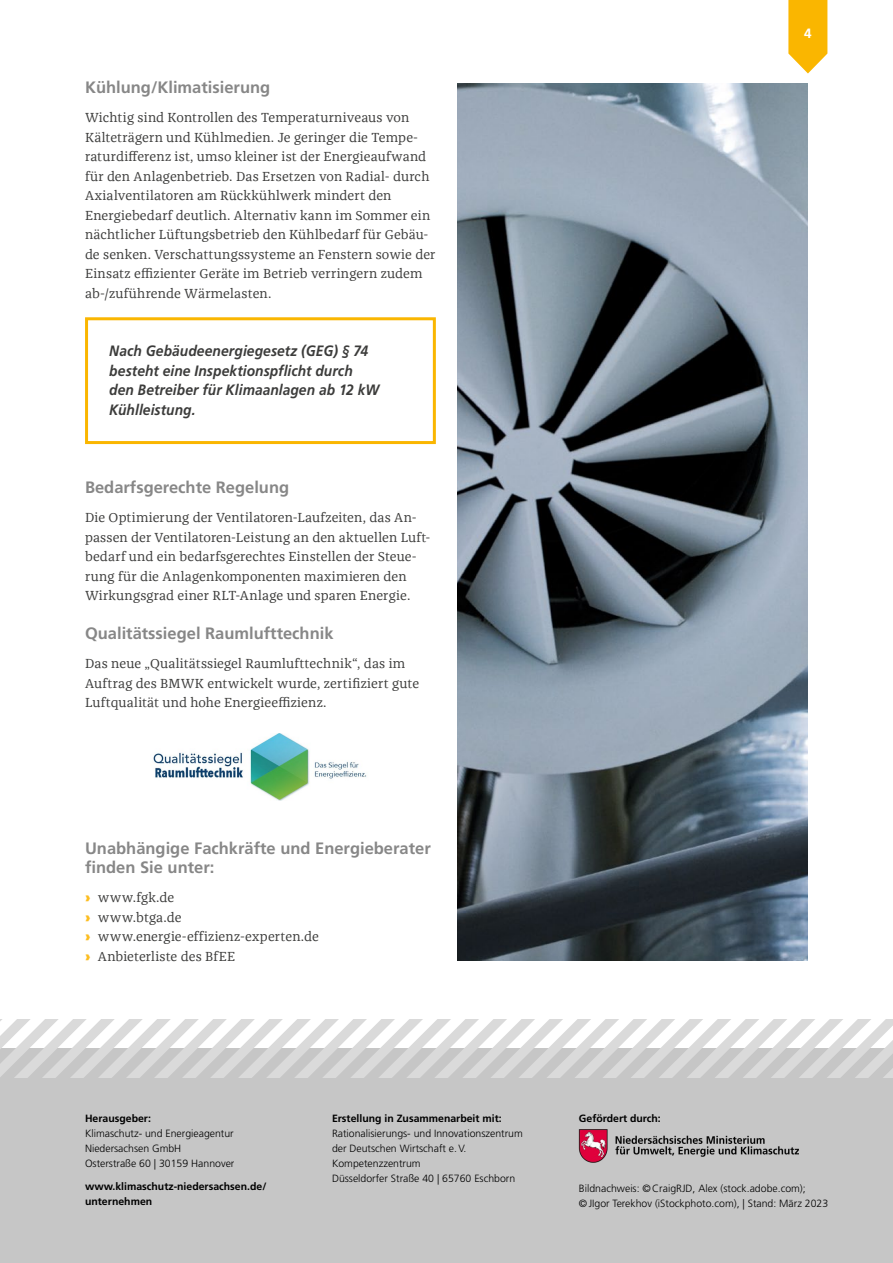
<style>
.page{position:relative;width:893px;height:1263px;background:#fff}
.page>*{position:absolute;margin:0;border:0;box-sizing:border-box;transform-origin:0 0}
.t1{font:700 16.5px/19.5px "Frutiger LT Std";color:#878787}
.t2{font:italic 700 15px/19.5px "Frutiger LT Std";letter-spacing:.005em;color:#3c3c3b;scale:.92 1}
.t3{font:13.5px/19.5px "Franziska Offc";letter-spacing:.01em;color:#3c3c3b}
.t4{font:700 13.5px "Frutiger LT Std";color:#fff}
.t5{font:300 10.5px/15px "Frutiger LT Std";color:#000}
.t6{font:700 10.5px/15px "Frutiger LT Std";color:#000}
.s1{font-family:"Frutiger LT Std";font-weight:900;color:#fcbd20}
</style>
<div class="page">
<div style="left:0;top:1049px;width:893px;height:214px;background:#c6c6c6"></div>
<svg style="left:0;top:1019px;width:893px;height:59px"></svg>
<img style="left:579px;top:1129px;width:220px;height:34px">
<svg style="left:788px;top:0;width:39px;height:74px;background:#fac026"></svg>
<img style="left:457px;top:83px;width:351px;height:878px">
<div style="left:85px;top:317px;width:351px;height:127px;border:3px solid #fab600"></div>
<img style="left:153px;top:733px;width:214px;height:68px">
<p class="t1" style="left:85px;top:78px;width:187px">Kühlung/Klimatisierung</p>
<p class="t3" style="left:85px;top:108px;width:352px">Wichtig sind Kontrollen des Temperaturniveaus von Kälteträgern und Kühlmedien. Je geringer die Tempe&shy;raturdifferenz ist, umso kleiner ist der Energieaufwand für den Anlagenbetrieb. Das Ersetzen von Radial- durch Axialventilatoren am Rückkühlwerk mindert den Energiebedarf deutlich. Alternativ kann im Sommer ein nächtlicher Lüftungsbetrieb den Kühlbedarf für Gebäu&shy;de senken. Verschattungssysteme an Fenstern sowie der Einsatz effizienter Geräte im Betrieb verringern zudem ab-/zuführende Wärmelasten.</p>
<p class="t2" style="left:109px;top:341px;width:295px">Nach Gebäudeenergiegesetz (GEG) § 74 besteht eine Inspektionspflicht durch den Betreiber für Klimaanlagen ab 12 kW Kühlleistung.</p>
<p class="t1" style="left:85px;top:477px;width:206px">Bedarfsgerechte Regelung</p>
<p class="t3" style="left:85px;top:508px;width:347px">Die Optimierung der Ventilatoren-Laufzeiten, das An&shy;passen der Ventilatoren-Leistung an den aktuellen Luft&shy;bedarf und ein bedarfsgerechtes Einstellen der Steue&shy;rung für die Anlagenkomponenten maximieren den Wirkungsgrad einer RLT-Anlage und sparen Energie.</p>
<p class="t1" style="left:85px;top:624px;width:250px">Qualitätssiegel Raumlufttechnik</p>
<p class="t3" style="left:85px;top:654px;width:336px">Das neue „Qualitätssiegel Raumlufttechnik“, das im<br>Auftrag des BMWK entwickelt wurde, zertifiziert gute<br>Luftqualität und hohe Energieeffizienz.</p>
<p class="t1" style="left:85px;top:838px;width:347px">Unabhängige Fachkräfte und Energieberater finden Sie unter:</p>
<p class="t3" style="left:85px;top:888px;width:235px"><span class="s1">›</span> www.fgk.de<br><span class="s1">›</span> www.btga.de<br><span class="s1">›</span> www.energie-effizienz-experten.de <span class="s1">›</span> Anbieterliste des BfEE</p>
<p class="t4" style="left:804px;top:25px;width:9px">4</p>
<p class="t6" style="left:85px;top:1110px;width:67px">Herausgeber:</p>
<p class="t5" style="left:85px;top:1125px;width:151px">Klimaschutz- und Energieagentur<br>Niedersachsen GmbH<br>Osterstraße 60 | 30159 Hannover</p>
<p class="t6" style="left:85px;top:1179px;width:183px">www.klimaschutz-niedersachsen.de/ unternehmen</p>
<p class="t6" style="left:332px;top:1110px;width:171px">Erstellung in Zusammenarbeit mit:</p>
<p class="t5" style="left:332px;top:1125px;width:192px">Rationalisierungs- und Innovationszentrum der Deutschen Wirtschaft e.V.<br>Kompetenzzentrum<br>Düsseldorfer Straße 40 | 65760 Eschborn</p>
<p class="t6" style="left:579px;top:1110px;width:83px">Gefördert durch:</p>
<p class="t5" style="left:579px;top:1181px;width:251px">Bildnachweis: ©CraigRJD, Alex (stock.adobe.com); ©JIgor Terekhov (iStockphoto.com), | Stand: März 2023</p>
</div>
